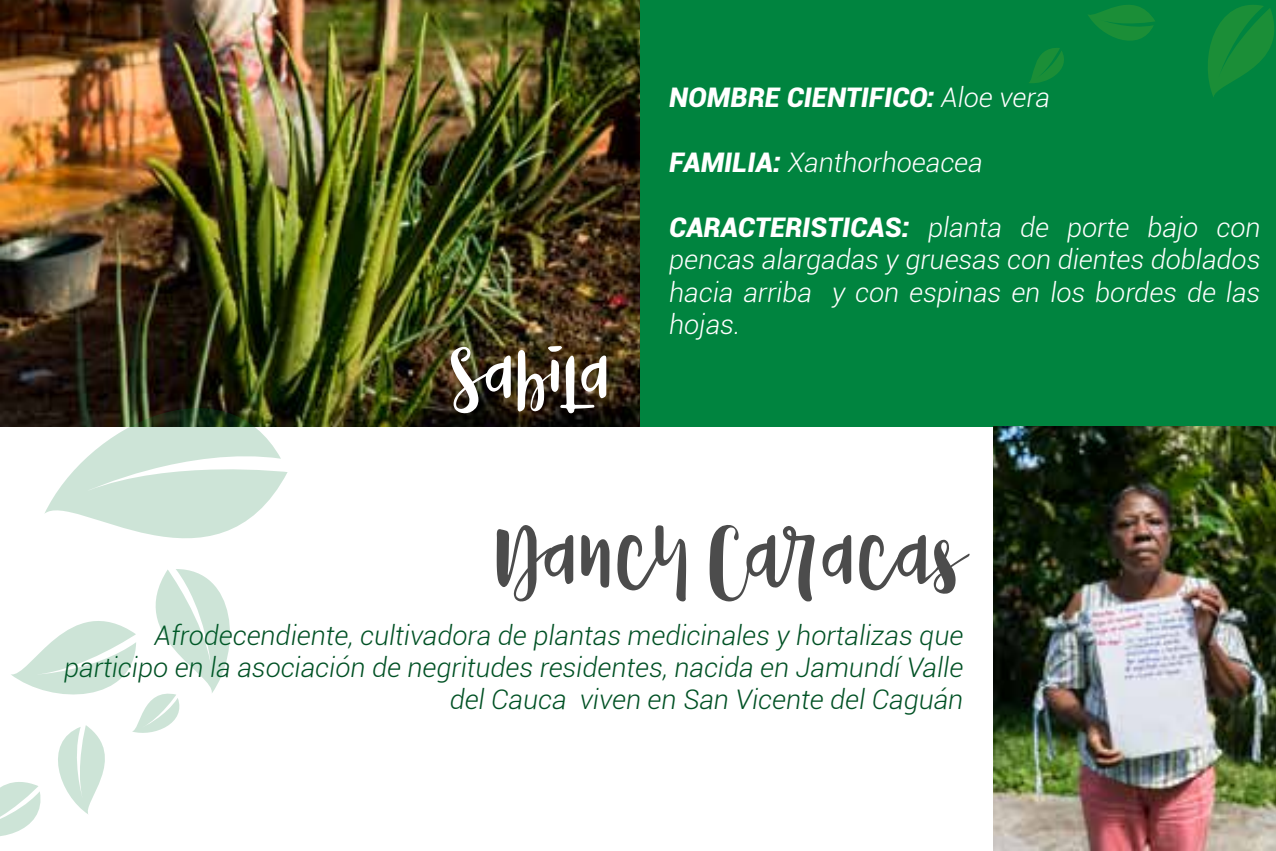
<style>
.page{position:relative;width:1276px;height:851px;background:#fff}
.page>*{position:absolute;margin:0;border:0;box-sizing:border-box;transform-origin:0 0}
.t1{font:76.5px "Naira";color:#4c4c4c}
.t2{font:66.3px "Naira";color:#fff}
.t3{font:italic 300 27px/32.4px "Roboto";color:#005124;text-align:right}
.t4{font:italic 300 27px/32.4px "Roboto";color:#fff;text-align:justify}
.t5{font:italic 900 27px "Roboto";color:#fff}
.s1{font-weight:300}
.s2{font-weight:900}
</style>
<div class="page">
<div style="left:0;top:0;width:1276px;height:426px;background:#00843f"></div>
<img style="left:0;top:0;width:639px;height:426px">
<svg style="left:1088px;top:5px;width:67px;height:36px"></svg>
<svg style="left:1029px;top:48px;width:35px;height:35px"></svg>
<svg style="left:1208px;top:5px;width:66px;height:92px"></svg>
<svg style="left:44px;top:408px;width:244px;height:130px"></svg>
<svg style="left:0;top:569px;width:230px;height:267px"></svg>
<img style="left:993px;top:426px;width:283px;height:424px">
<p class="t5" style="left:669px;top:78px;width:382px">NOMBRE CIENTIFICO: <span class="s1">Aloe vera</span></p>
<p class="t4" style="left:669px;top:145px;width:315px"><span class="s2">FAMILIA:</span> Xanthorhoeacea</p>
<h2 class="t2" style="left:451px;top:341px;width:164px">Sabila</h2>
<p class="t4" style="left:669px;top:210px;width:593px"><span class="s2">CARACTERISTICAS:</span> planta de porte bajo con pencas alargadas y gruesas con dientes doblados hacia arriba y con espinas en los bordes de las hojas.</p>
<h1 class="t1" style="left:497px;top:517px;width:474px">Nancy Caracas</h1>
<p class="t3" style="left:64px;top:617px;width:900px">Afrodecendiente, cultivadora de plantas medicinales y hortalizas que participo en la asociación de negritudes residentes, nacida en Jamundí Valle del Cauca viven en San Vicente del Caguán</p>
</div>
